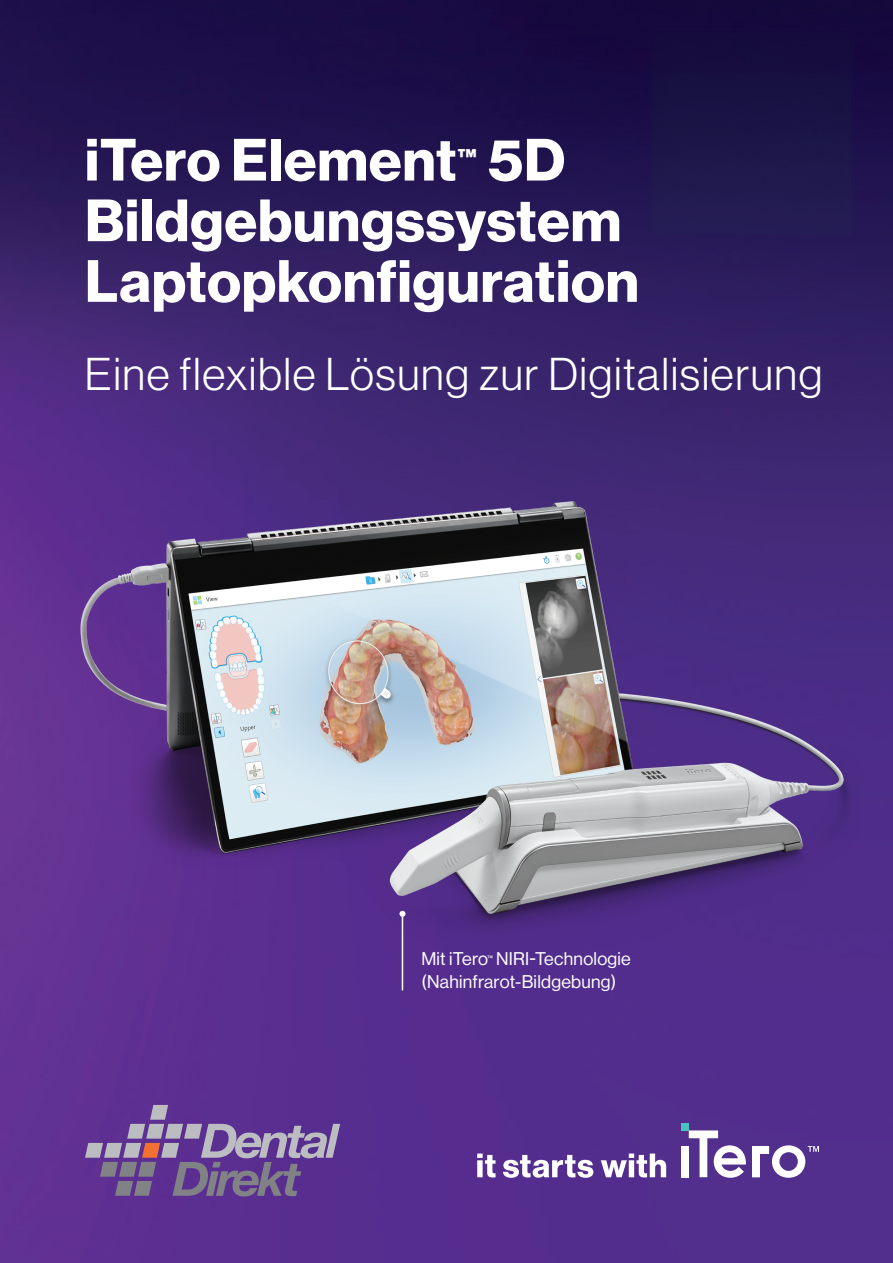
<style>
.page{position:relative;width:893px;height:1263px;background:#fff}
.page>*{position:absolute;margin:0;border:0;box-sizing:border-box;transform-origin:0 0}
.t1{font:58.35px/60.6px "N Haas Grotesk DS Pro 75 Bd";letter-spacing:.015em;color:#fff}
.t2{font:300 45px "Neue Haas Display";letter-spacing:.035em;color:#fff}
.t3{font:18px/22.5px "Neue Haas Display";letter-spacing:.015em;color:#fff}
</style>
<div class="page">
<img style="left:0;top:0;width:893px;height:1263px">
<div style="left:681px;top:1146px;width:8px;height:31px;background:#fff"></div>
<div style="left:681px;top:1123px;width:8px;height:7px;background:#4cc1be"></div>
<svg style="left:689px;top:1130px;width:130px;height:48px"></svg>
<svg style="left:477px;top:1153px;width:19px;height:24px"></svg>
<svg style="left:503px;top:1155px;width:90px;height:23px"></svg>
<svg style="left:601px;top:1153px;width:65px;height:24px"></svg>
<img style="left:0;top:337px;width:887px;height:755px">
<hr style="left:402px;top:914px;width:1px;height:76px;background:#fff">
<svg style="left:399px;top:911px;width:6px;height:6px"></svg>
<div style="left:662px;top:42px;width:182px;height:181px;background:#1b1546;border-radius:50%"></div>
<svg style="left:85px;top:1105px;width:255px;height:91px;background:#745597"></svg>
<p class="t1" style="left:85px;top:131px;width:555px">iTero Element<sup>™</sup> 5D<br>Bildgebungssystem<br>Laptopkonfiguration</p>
<p class="t2" style="left:85px;top:349px;width:739px">Eine flexible Lösung zur Digitalisierung</p>
<p class="t3" style="left:421px;top:948px;width:211px">Mit iTero<sup>™</sup> NIRI-Technologie (Nahinfrarot-Bildgebung)</p>
</div>
